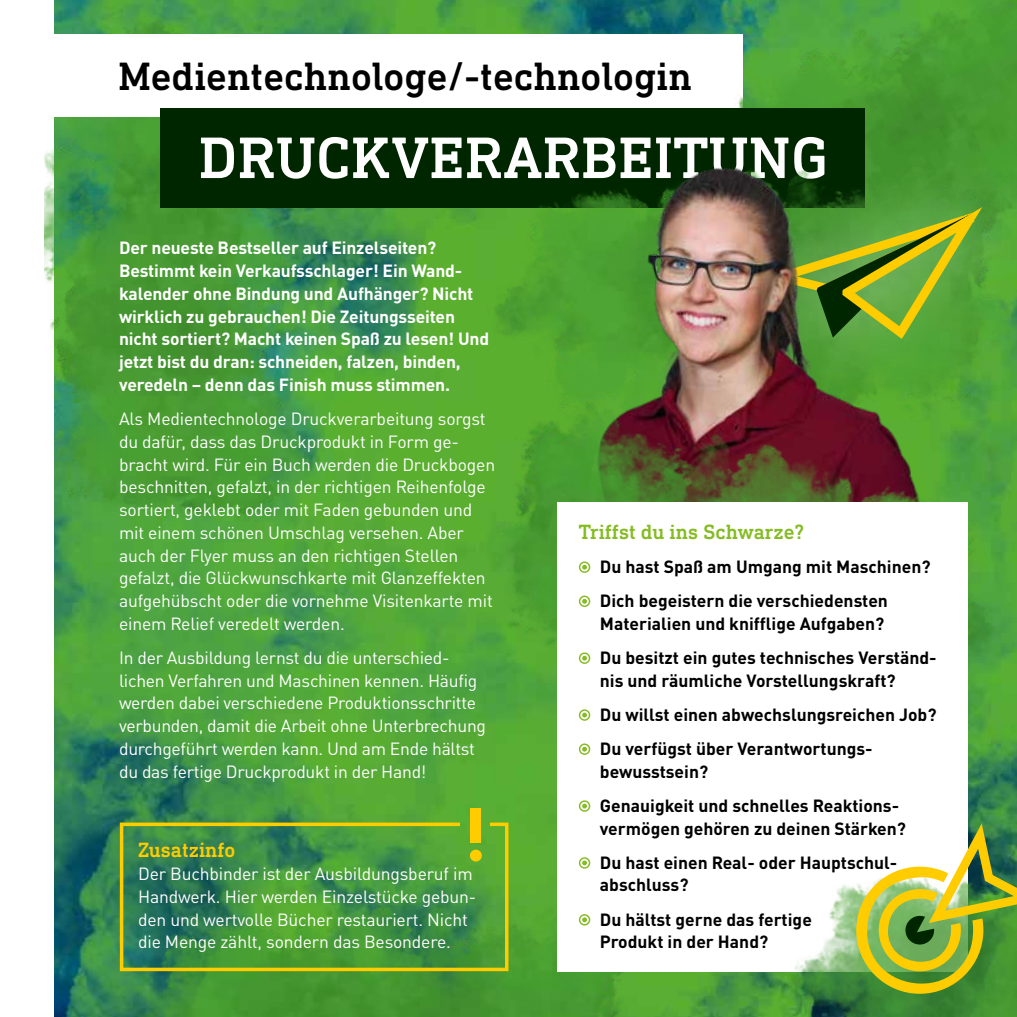
<style>
.page{position:relative;width:1017px;height:1017px;background:#fff}
.page>*{position:absolute;margin:0;border:0;box-sizing:border-box;transform-origin:0 0}
.t1{font:500 59.5px "DIN Next Slab Pro";letter-spacing:.01em;color:#fff}
.t2{font:500 40.25px "DIN Next Slab Pro";color:#000}
.t3{font:500 21px "DIN Next Slab Pro";color:#85bc22}
.t4{font:500 21px "DIN Next Slab Pro";color:#fc0}
.t5{font:17.5px/22.8px "DINOT";letter-spacing:-.01em;color:#fff}
.t6{font:700 17.5px/34.1px "DINOT";color:#000}
.t7{font:700 17.5px/22.8px "DINOT";letter-spacing:-.01em;color:#fff}
</style>
<div class="page">
<img style="left:55px;top:0;width:962px;height:1017px">
<img style="left:45px;top:13px;width:273px;height:520px">
<div style="left:27px;top:34px;width:715px;height:83px;background:#fff"></div>
<img style="left:561px;top:0;width:456px;height:148px">
<div style="left:160px;top:109px;width:705px;height:99px;background:#002600"></div>
<img style="left:118px;top:877px;width:524px;height:140px">
<img style="left:486px;top:197px;width:89px;height:179px">
<svg style="left:1004px;top:175px;width:13px;height:170px;background:#51a638"></svg>
<img style="left:575px;top:133px;width:429px;height:243px">
<img style="left:465px;top:376px;width:552px;height:383px">
<div style="left:557px;top:502px;width:411px;height:469px;background:#fff"></div>
<img style="left:780px;top:885px;width:237px;height:132px">
<div style="left:579px;top:561px;width:11px;height:12px;border:1px solid #85bc22;border-radius:50%"></div>
<svg style="left:582px;top:565px;width:5px;height:5px"></svg>
<div style="left:579px;top:596px;width:11px;height:11px;border:1px solid #85bc22;border-radius:50%"></div>
<svg style="left:582px;top:599px;width:5px;height:5px"></svg>
<div style="left:579px;top:652px;width:11px;height:12px;border:1px solid #85bc22;border-radius:50%"></div>
<svg style="left:582px;top:656px;width:5px;height:5px"></svg>
<div style="left:579px;top:709px;width:11px;height:12px;border:1px solid #85bc22;border-radius:50%"></div>
<svg style="left:582px;top:713px;width:5px;height:4px"></svg>
<div style="left:579px;top:743px;width:11px;height:12px;border:1px solid #85bc22;border-radius:50%"></div>
<svg style="left:582px;top:747px;width:5px;height:5px"></svg>
<div style="left:579px;top:800px;width:11px;height:12px;border:1px solid #85bc22;border-radius:50%"></div>
<svg style="left:582px;top:804px;width:5px;height:4px"></svg>
<div style="left:579px;top:857px;width:11px;height:12px;border:1px solid #85bc22;border-radius:50%"></div>
<svg style="left:582px;top:860px;width:5px;height:5px"></svg>
<div style="left:579px;top:914px;width:11px;height:11px;border:1px solid #85bc22;border-radius:50%"></div>
<svg style="left:582px;top:917px;width:5px;height:5px"></svg>
<svg style="left:856px;top:811px;width:161px;height:183px"></svg>
<div style="left:471px;top:809px;width:10px;height:34px;background:#fc0"></div>
<svg style="left:118px;top:821px;width:392px;height:152px;background:#469240"></svg>
<h2 class="t2" style="left:119px;top:53px;width:575px">Medientechnologe/-technologin</h2>
<h1 class="t1" style="left:199px;top:123px;width:631px">DRUCKVERARBEITUNG</h1>
<p class="t7" style="left:119px;top:236px;width:372px">Der neueste Bestseller auf Einzelseiten?<br>Bestimmt kein Verkaufsschlager! Ein Wand&shy;kalender ohne Bindung und Aufhänger? Nicht wirklich zu gebrauchen! Die Zeitungsseiten nicht sortiert? Macht keinen Spaß zu lesen! Und jetzt bist du dran: schneiden, falzen, binden, veredeln – denn das Finish muss stimmen.</p>
<p class="t5" style="left:119px;top:407px;width:378px">Als Medientechnologe Druckverarbeitung sorgst du dafür, dass das Druckprodukt in Form ge&shy;bracht wird. Für ein Buch werden die Druckbogen beschnitten, gefalzt, in der richtigen Reihenfolge sortiert, geklebt oder mit Faden gebunden und mit einem schönen Umschlag versehen. Aber auch der Flyer muss an den richtigen Stellen gefalzt, die Glückwunschkarte mit Glanzeffekten aufgehübscht oder die vornehme Visitenkarte mit einem Relief veredelt werden.</p>
<p class="t5" style="left:119px;top:646px;width:369px">In der Ausbildung lernst du die unterschied&shy;lichen Verfahren und Maschinen kennen. Häufig werden dabei verschiedene Produktionsschritte verbunden, damit die Arbeit ohne Unterbrechung durchgeführt werden kann. Und am Ende hältst du das fertige Druckprodukt in der Hand!</p>
<p class="t4" style="left:138px;top:838px;width:99px">Zusatzinfo</p>
<p class="t5" style="left:138px;top:862px;width:340px">Der Buchbinder ist der Ausbildungsberuf im Handwerk. Hier werden Einzelstücke gebun&shy;den und wertvolle Bücher restauriert. Nicht die Menge zählt, sondern das Besondere.</p>
<p class="t3" style="left:579px;top:519px;width:227px">Triffst du ins Schwarze?</p>
<p class="t6" style="left:600px;top:549px;width:332px">Du hast Spaß am Umgang mit Maschinen?<br>Dich begeistern die verschiedensten</p>
<p class="t6" style="left:600px;top:606px;width:338px">Materialien und knifflige Aufgaben?<br>Du besitzt ein gutes technisches Verständ-</p>
<p class="t6" style="left:600px;top:663px;width:338px">nis und räumliche Vorstellungskraft?<br>Du willst einen abwechslungsreichen Job?<br>Du verfügst über Verantwortungs-</p>
<p class="t6" style="left:600px;top:754px;width:301px">bewusstsein?<br>Genauigkeit und schnelles Reaktions-</p>
<p class="t6" style="left:600px;top:811px;width:308px">vermögen gehören zu deinen Stärken?<br>Du hast einen Real- oder Hauptschul-</p>
<p class="t6" style="left:600px;top:867px;width:214px">abschluss?<br>Du hältst gerne das fertige</p>
<p class="t6" style="left:600px;top:924px;width:170px">Produkt in der Hand?</p>
</div>
